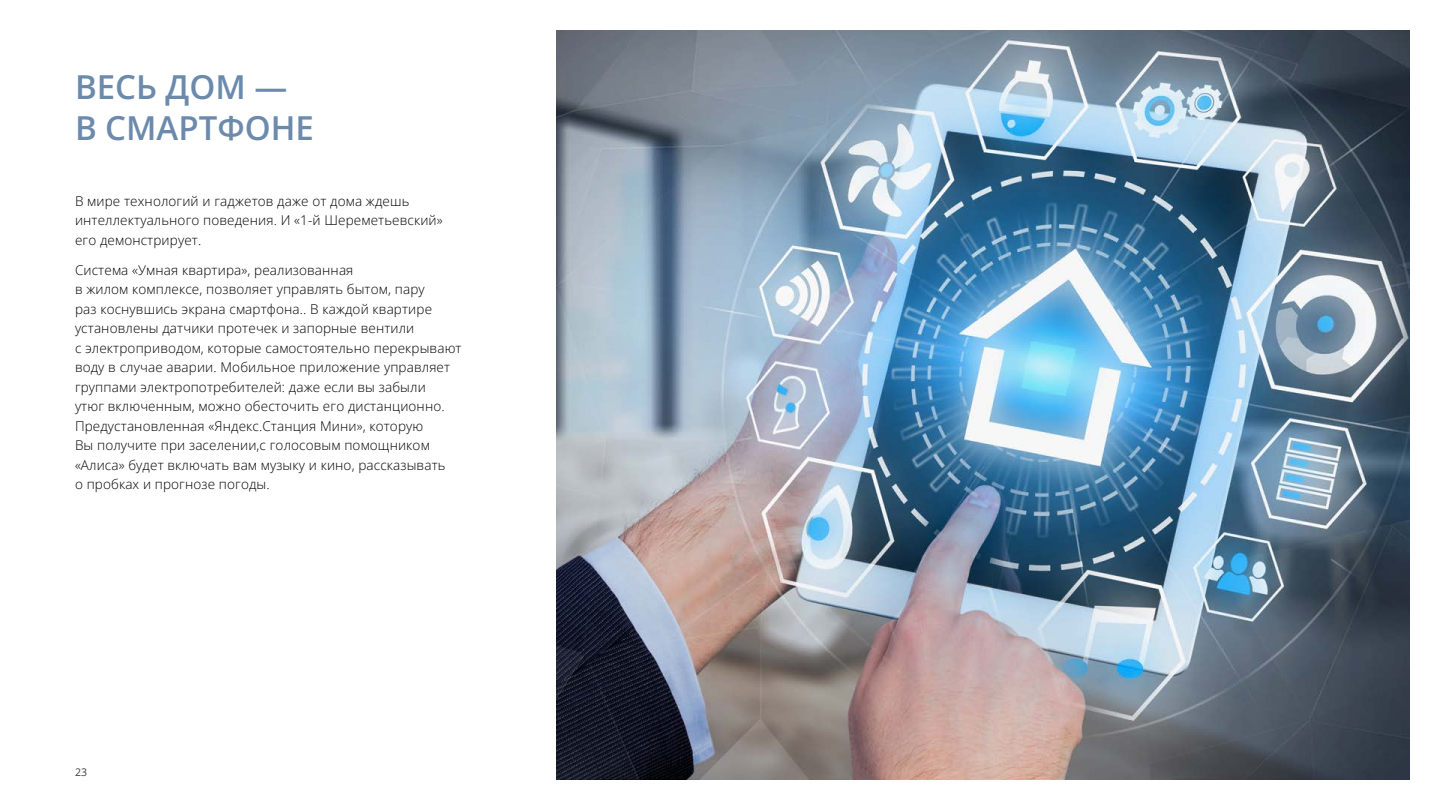
<style>
.page{position:relative;width:1440px;height:810px;background:#fff}
.page>*{position:absolute;margin:0;border:0;box-sizing:border-box;transform-origin:0 0}
.t1{font:600 33px/41.2px "Open Sans";color:#6c8aac}
.t2{font:300 13.5px/19.5px "Open Sans";letter-spacing:.01em;color:#000}
.t3{font:10.5px "Open Sans";color:#3c3c3b}
</style>
<div class="page">
<img style="left:556px;top:30px;width:854px;height:750px">
<h1 class="t1" style="left:75px;top:65px;width:240px">ВЕСЬ ДОМ —<br>В СМАРТФОНЕ</h1>
<p class="t2" style="left:75px;top:191px;width:369px">В мире технологий и гаджетов даже от дома ждешь интеллектуального поведения. И «1-й Шереметьевский» его демонстрирует.</p>
<p class="t2" style="left:75px;top:260px;width:388px">Система «Умная квартира», реализованная<br>в жилом комплексе, позволяет управлять бытом, пару<br>раз коснувшись экрана смартфона.. В каждой квартире установлены датчики протечек и запорные вентили<br>с электроприводом, которые самостоятельно перекрывают воду в случае аварии. Мобильное приложение управляет группами электропотребителей: даже если вы забыли<br>утюг включенным, можно обесточить его дистанционно.<br>Предустановленная «Яндекс.Станция Мини», которую<br>Вы получите при заселении,с голосовым помощником «Алиса» будет включать вам музыку и кино, рассказывать<br>о пробках и прогнозе погоды.</p>
<p class="t3" style="left:75px;top:765px;width:14px">23</p>
</div>
